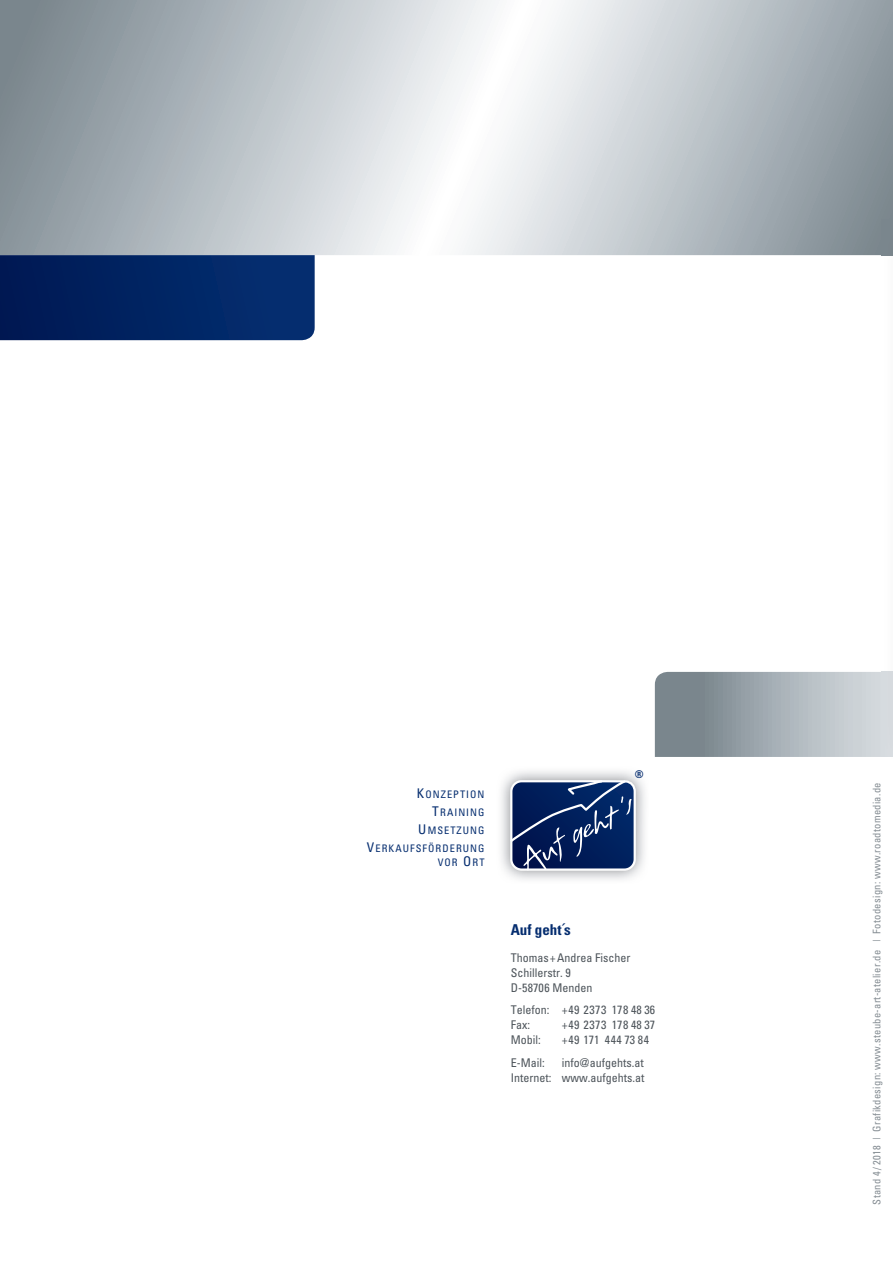
<style>
.page{position:relative;width:893px;height:1263px;background:#fff}
.page>*{position:absolute;margin:0;border:0;box-sizing:border-box;transform-origin:0 0}
.t1{font:700 condensed 15px "Univers";color:#052d6f}
.t2{font:condensed 12px/15px "Univers";color:#4d545a}
.t3{font:condensed 12px "Univers";letter-spacing:.05em;color:#4d545a}
.t4{font:700 condensed 10.65px "Univers";color:#052d6f}
.t5{font:condensed 10.5px "Univers";letter-spacing:.03em;color:#858d93}
.t6{font:condensed 10.35px/18px "Univers";letter-spacing:.1em;color:#052d6f;text-align:right}
.s1{font-size:13.35px}
.s2{font-family:"Lucida Grande";font-weight:400;font-stretch:normal}
</style>
<div class="page">
<svg style="left:0;top:0;width:893px;height:255px;background:#bdc4c9"></svg>
<svg style="left:509px;top:779px;width:128px;height:93px;background:#334a7a"></svg>
<img style="left:882px;top:219px;width:11px;height:453px">
<svg style="left:655px;top:672px;width:227px;height:85px;background:#a2abb1"></svg>
<svg style="left:0;top:255px;width:315px;height:85px;background:#022463"></svg>
<p class="t6" style="left:367px;top:785px;width:119px"><span class="s1">K</span>ONZEPTION<br><span class="s1">T</span>RAINING<br><span class="s1">U</span>MSETZUNG<br><span class="s1">V</span>ERKAUFSFÖRDERUNG</p>
<p class="t6" style="left:438px;top:852px;width:48px">VOR <span class="s1">O</span>RT</p>
<p class="t4" style="left:635px;top:767px;width:10px">®</p>
<p class="t1" style="left:511px;top:920px;width:61px">Auf geht<span class="s2">´</span>s</p>
<p class="t2" style="left:511px;top:949px;width:121px">Thomas+Andrea Fischer<br>Schillerstr. 9<br>D-58706 Menden</p>
<p class="t2" style="left:511px;top:1002px;width:146px">Telefon: +49 2373 178 48 36<br>Fax:</p>
<p class="t3" style="left:562px;top:1017px;width:95px">+49 2373 178 48 37</p>
<p class="t2" style="left:511px;top:1032px;width:31px">Mobil:</p>
<p class="t3" style="left:562px;top:1032px;width:89px">+49 171 444 73 84</p>
<p class="t2" style="left:511px;top:1054px;width:35px">E-Mail:</p>
<p class="t2" style="left:511px;top:1054px;width:135px;text-align:right">info@aufgehts.at<br>Internet: www.aufgehts.at</p>
<p class="t5" style="left:870px;top:1204px;width:423px;rotate:-90deg">Stand 4/2018 | Grafikdesign: www.steube-art-atelier.de | Fotodesign: www.roadtomedia.de</p>
</div>
